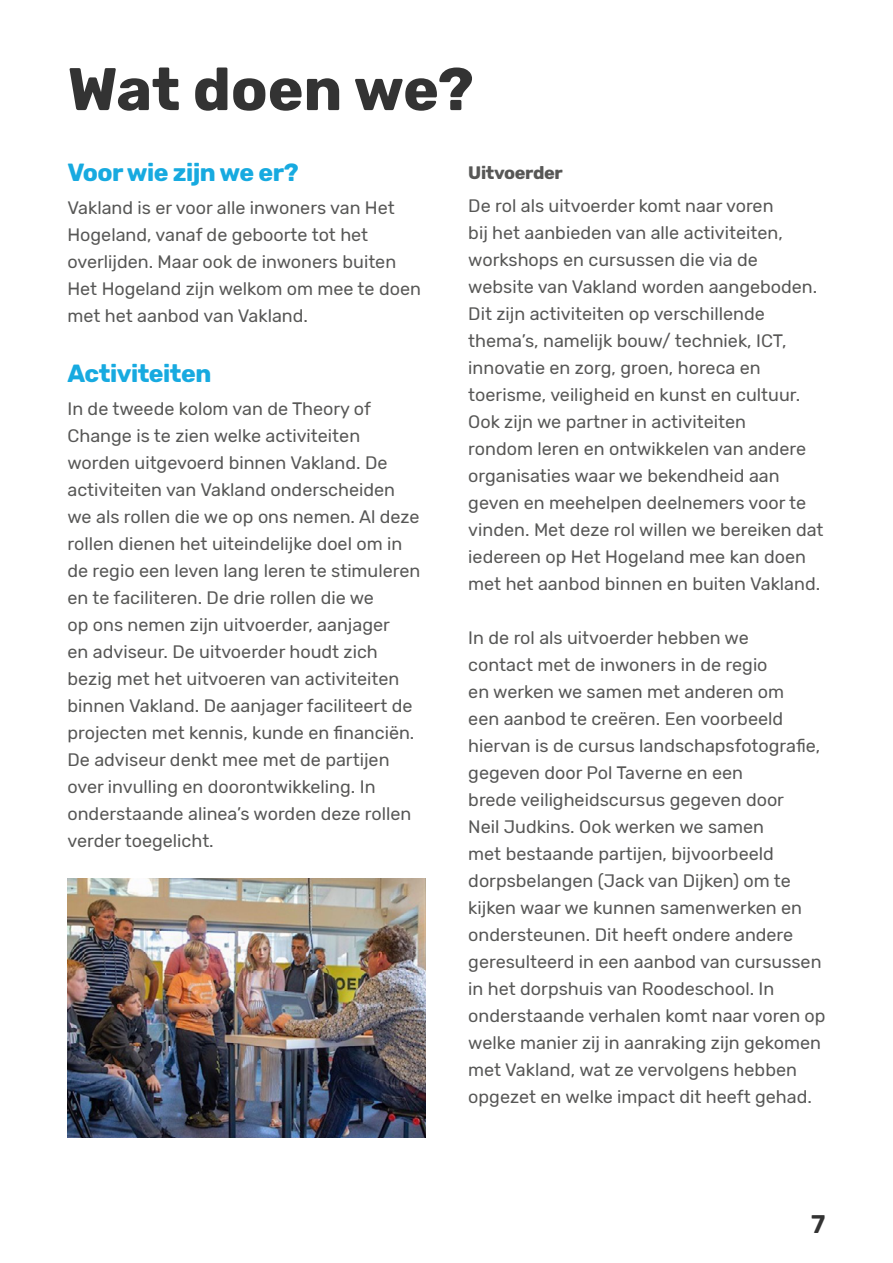
<style>
.page{position:relative;width:893px;height:1263px;background:#fff}
.page>*{position:absolute;margin:0;border:0;box-sizing:border-box;transform-origin:0 0}
.t1{font:700 60px "Rubik";color:#333}
.t2{font:600 25.5px "Rubik";color:#333}
.t3{font:700 24.75px "Rubik";letter-spacing:-.02em;color:#17aae0}
.t4{font:18px/27px "Rubik";color:#575756}
.t5{font:700 18px "Rubik";letter-spacing:-.02em;color:#575756}
</style>
<div class="page">
<img style="left:67px;top:878px;width:358px;height:259px">
<h1 class="t1" style="left:68px;top:54px;width:408px">Wat doen we?</h1>
<h3 class="t3" style="left:67px;top:157px;width:233px">Voor wie zijn we er?</h3>
<p class="t4" style="left:67px;top:194px;width:355px">Vakland is er voor alle inwoners van Het Hogeland, vanaf de geboorte tot het overlijden. Maar ook de inwoners buiten Het Hogeland zijn welkom om mee te doen met het aanbod van Vakland.</p>
<h3 class="t3" style="left:67px;top:358px;width:145px">Activiteiten</h3>
<p class="t4" style="left:67px;top:395px;width:354px">In de tweede kolom van de Theory of Change is te zien welke activiteiten worden uitgevoerd binnen Vakland. De activiteiten van Vakland onderscheiden we als rollen die we op ons nemen. Al deze rollen dienen het uiteindelijke doel om in de regio een leven lang leren te stimuleren en te faciliteren. De drie rollen die we<br>op ons nemen zijn uitvoerder, aanjager<br>en adviseur. De uitvoerder houdt zich bezig met het uitvoeren van activiteiten binnen Vakland. De aanjager faciliteert de projecten met kennis, kunde en financiën.<br>De adviseur denkt mee met de partijen over invulling en doorontwikkeling. In onderstaande alinea’s worden deze rollen verder toegelicht.</p>
<p class="t5" style="left:468px;top:163px;width:96px">Uitvoerder</p>
<p class="t4" style="left:468px;top:193px;width:357px">De rol als uitvoerder komt naar voren<br>bij het aanbieden van alle activiteiten, workshops en cursussen die via de website van Vakland worden aangeboden.<br>Dit zijn activiteiten op verschillende thema’s, namelijk bouw/ techniek, ICT, innovatie en zorg, groen, horeca en toerisme, veiligheid en kunst en cultuur.<br>Ook zijn we partner in activiteiten<br>rondom leren en ontwikkelen van andere organisaties waar we bekendheid aan geven en meehelpen deelnemers voor te vinden. Met deze rol willen we bereiken dat iedereen op Het Hogeland mee kan doen met het aanbod binnen en buiten Vakland.</p>
<p class="t4" style="left:468px;top:625px;width:359px">In de rol als uitvoerder hebben we<br>contact met de inwoners in de regio<br>en werken we samen met anderen om<br>een aanbod te creëren. Een voorbeeld hiervan is de cursus landschapsfotografie, gegeven door Pol Taverne en een<br>brede veiligheidscursus gegeven door<br>Neil Judkins. Ook werken we samen<br>met bestaande partijen, bijvoorbeeld dorpsbelangen (Jack van Dijken) om te kijken waar we kunnen samenwerken en ondersteunen. Dit heeft ondere andere geresulteerd in een aanbod van cursussen in het dorpshuis van Roodeschool. In onderstaande verhalen komt naar voren op welke manier zij in aanraking zijn gekomen met Vakland, wat ze vervolgens hebben opgezet en welke impact dit heeft gehad.</p>
<h2 class="t2" style="left:811px;top:1210px;width:16px">7</h2>
</div>
